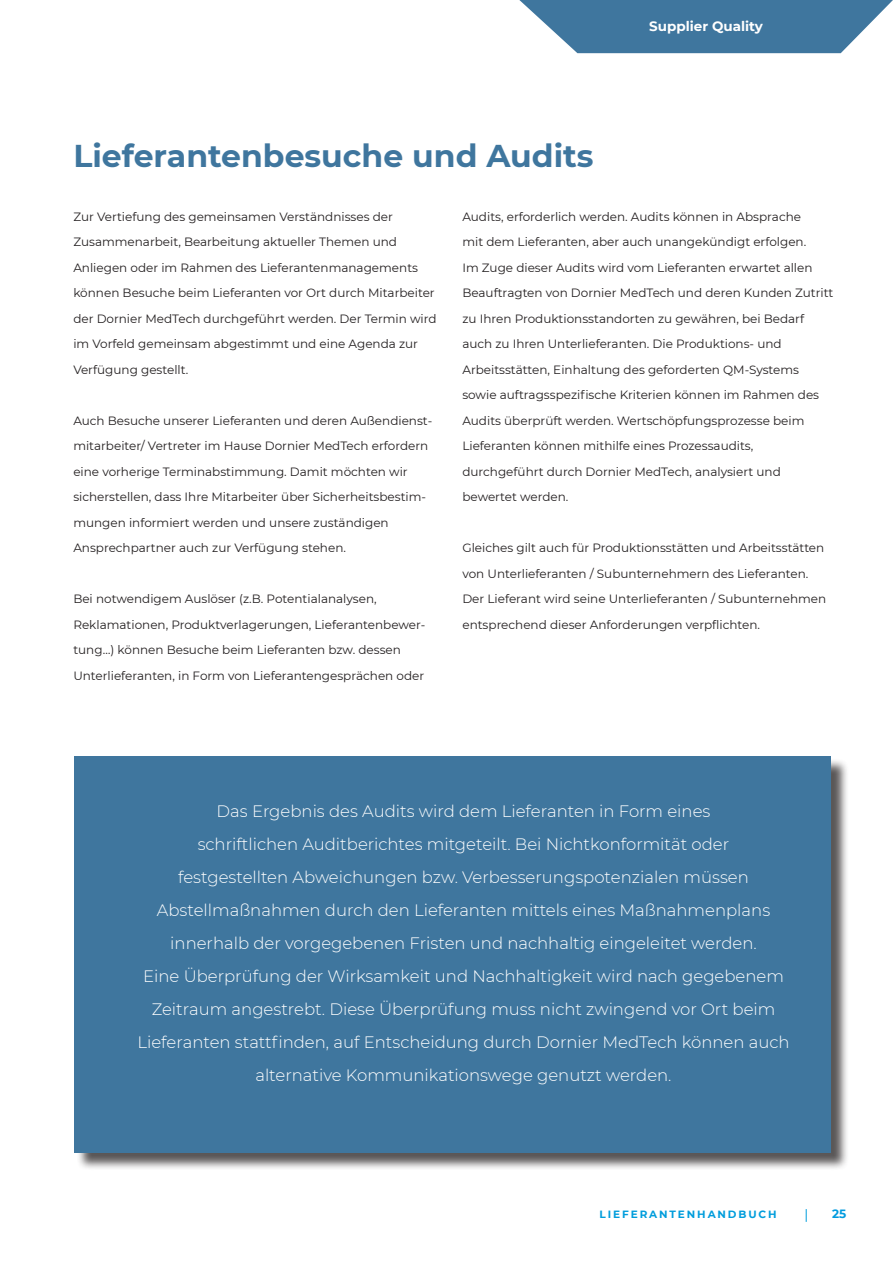
<style>
.page{position:relative;width:893px;height:1263px;background:#fff}
.page>*{position:absolute;margin:0;border:0;box-sizing:border-box;transform-origin:0 0}
.t1{font:700 31.5px "Montserrat";color:#3f769e}
.t2{font:300 16.5px "Montserrat";color:#fff}
.t3{font:700 13.5px "Montserrat";color:#fff}
.t4{font:12px/25.5px "Montserrat";color:#231f20}
.t5{font:700 12px "Montserrat";color:#009bdf}
.t6{font:700 10.5px "Montserrat";letter-spacing:.18em;color:#009ddc}
</style>
<div class="page">
<svg style="left:806px;top:1209px;width:1px;height:13px"></svg>
<div style="left:76px;top:758px;width:773px;height:413px;background:#231f20;opacity:.75"></div>
<div style="left:74px;top:756px;width:756px;height:396px;background:#3f769e"></div>
<svg style="left:519px;top:0;width:374px;height:53px"></svg>
<p class="t1" style="left:73px;top:133px;width:522px">Lieferantenbesuche und Audits</p>
<p class="t3" style="left:649px;top:16px;width:115px">Supplier Quality</p>
<p class="t4" style="left:73px;top:203px;width:321px">Zur Vertiefung des gemeinsamen Verständnisses der</p>
<p class="t4" style="left:73px;top:229px;width:365px">Zusammenarbeit, Bearbeitung aktueller Themen und Anliegen oder im Rahmen des Lieferantenmanagements können Besuche beim Lieferanten vor Ort durch Mitarbeiter der Dornier MedTech durchgeführt werden. Der Termin wird im Vorfeld gemeinsam abgestimmt und eine Agenda zur Verfügung gestellt.</p>
<p class="t4" style="left:73px;top:407px;width:360px">Auch Besuche unserer Lieferanten und deren Außendienst&shy;mitarbeiter/ Vertreter im Hause Dornier MedTech erfordern eine vorherige Terminabstimmung. Damit möchten wir</p>
<p class="t4" style="left:73px;top:484px;width:354px">sicherstellen, dass Ihre Mitarbeiter über Sicherheitsbestim&shy;mungen informiert werden und unsere zuständigen</p>
<p class="t4" style="left:73px;top:535px;width:274px">Ansprechpartner auch zur Verfügung stehen.</p>
<p class="t4" style="left:73px;top:586px;width:305px">Bei notwendigem Auslöser (z.B. Potentialanalysen,</p>
<p class="t4" style="left:73px;top:611px;width:354px">Reklamationen, Produktverlagerungen, Lieferantenbewer&shy;tung…) können Besuche beim Lieferanten bzw. dessen</p>
<p class="t4" style="left:73px;top:662px;width:352px">Unterlieferanten, in Form von Lieferantengesprächen oder</p>
<p class="t4" style="left:462px;top:203px;width:372px">Audits, erforderlich werden. Audits können in Absprache<br>mit dem Lieferanten, aber auch unangekündigt erfolgen.<br>Im Zuge dieser Audits wird vom Lieferanten erwartet allen Beauftragten von Dornier MedTech und deren Kunden Zutritt zu Ihren Produktionsstandorten zu gewähren, bei Bedarf auch zu Ihren Unterlieferanten. Die Produktions- und</p>
<p class="t4" style="left:462px;top:356px;width:358px">Arbeitsstätten, Einhaltung des geforderten QM-Systems sowie auftragsspezifische Kriterien können im Rahmen des<br>Audits überprüft werden. Wertschöpfungsprozesse beim</p>
<p class="t4" style="left:462px;top:433px;width:292px">Lieferanten können mithilfe eines Prozessaudits,</p>
<p class="t4" style="left:462px;top:458px;width:320px">durchgeführt durch Dornier MedTech, analysiert und</p>
<p class="t4" style="left:462px;top:484px;width:108px">bewertet werden.</p>
<p class="t4" style="left:462px;top:535px;width:365px">Gleiches gilt auch für Produktionsstätten und Arbeitsstätten von Unterlieferanten / Subunternehmern des Lieferanten.<br>Der Lieferant wird seine Unterlieferanten / Subunternehmen entsprechend dieser Anforderungen verpflichten.</p>
<p class="t2" style="left:217px;top:800px;width:495px">Das Ergebnis des Audits wird dem Lieferanten in Form eines</p>
<p class="t2" style="left:198px;top:833px;width:533px">schriftlichen Auditberichtes mitgeteilt. Bei Nichtkonformität oder</p>
<p class="t2" style="left:178px;top:866px;width:572px">festgestellten Abweichungen bzw. Verbesserungspotenzialen müssen</p>
<p class="t2" style="left:157px;top:899px;width:615px">Abstellmaßnahmen durch den Lieferanten mittels eines Maßnahmenplans</p>
<p class="t2" style="left:170px;top:932px;width:588px">innerhalb der vorgegebenen Fristen und nachhaltig eingeleitet werden.</p>
<p class="t2" style="left:143px;top:965px;width:642px">Eine Überprüfung der Wirksamkeit und Nachhaltigkeit wird nach gegebenem</p>
<p class="t2" style="left:152px;top:998px;width:625px">Zeitraum angestrebt. Diese Überprüfung muss nicht zwingend vor Ort beim</p>
<p class="t2" style="left:137px;top:1031px;width:654px">Lieferanten stattfinden, auf Entscheidung durch Dornier MedTech können auch</p>
<p class="t2" style="left:255px;top:1064px;width:418px">alternative Kommunikationswege genutzt werden.</p>
<p class="t6" style="left:600px;top:1206px;width:179px">LIEFERANTENHANDBUCH</p>
<p class="t5" style="left:832px;top:1205px;width:16px">25</p>
</div>
